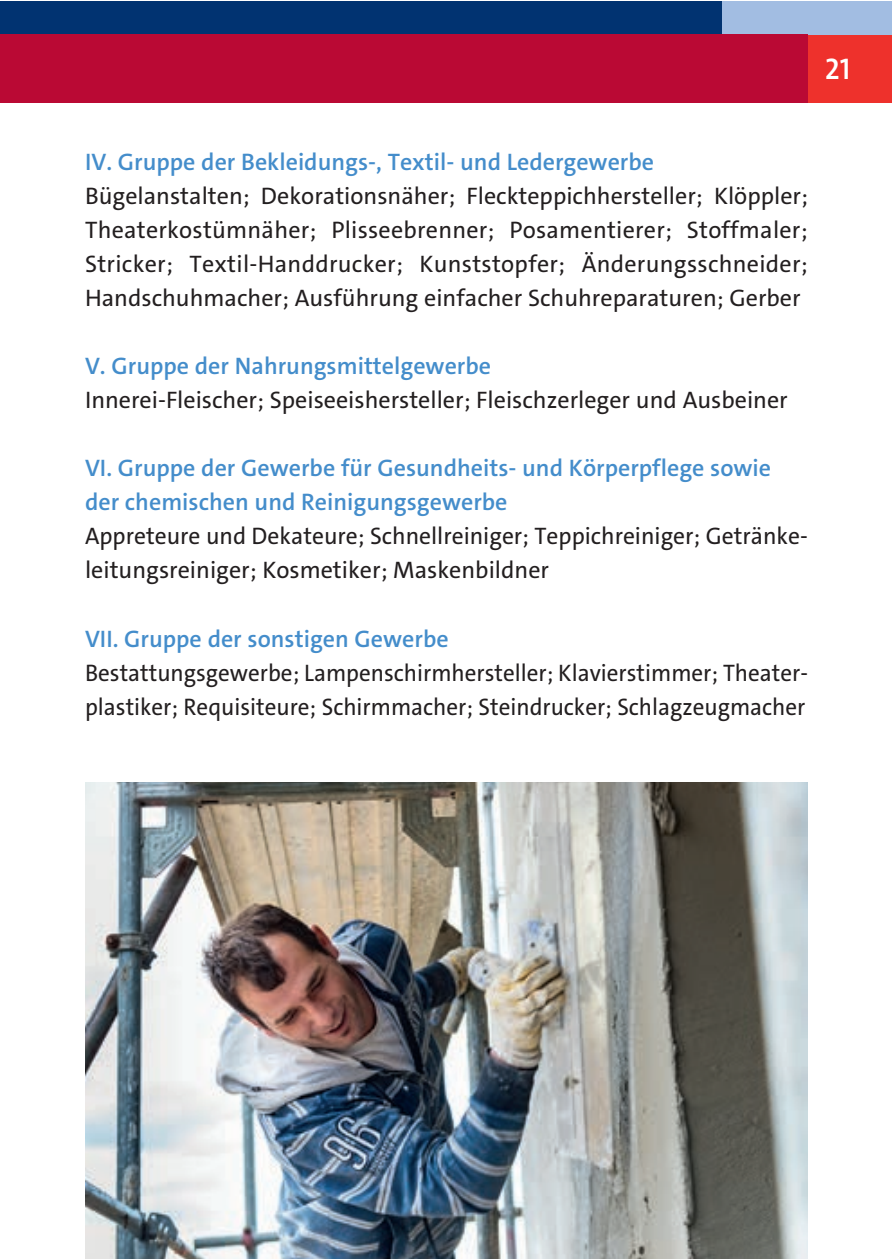
<style>
.page{position:relative;width:893px;height:1259px;background:#fff}
.page>*{position:absolute;margin:0;border:0;box-sizing:border-box;transform-origin:0 0}
.t1{font:600 30px "The Sans C4 s";color:#fff}
.t2{font:24px/33.9px "The Sans C4 s";color:#231f20;text-align:justify}
.t3{font:600 24px/33.9px "The Sans C4 s";color:#448dcb}
.t4{font:24px/33.9px "The Sans C4 s";color:#231f20;scale:.96 1}
</style>
<div class="page">
<div style="left:808px;top:34px;width:83px;height:68px;background:#ee312c"></div>
<div style="left:0;top:2px;width:723px;height:32px;background:#013371"></div>
<div style="left:723px;top:2px;width:168px;height:32px;background:#a2bde2"></div>
<div style="left:0;top:34px;width:808px;height:68px;background:#ba0934"></div>
<img style="left:85px;top:782px;width:723px;height:477px">
<p class="t1" style="left:825px;top:50px;width:27px">21</p>
<p class="t3" style="left:85px;top:145px;width:571px">IV. Gruppe der Bekleidungs-, Textil- und Ledergewerbe</p>
<p class="t2" style="left:85px;top:179px;width:724px">Bügelanstalten; Dekorationsnäher; Fleckteppichhersteller; Klöppler; Theaterkostümnäher; Plisseebrenner; Posamentierer; Stoffmaler; Stricker; Textil-Handdrucker; Kunststopfer; Änderungsschneider; Handschuhmacher; Ausführung einfacher Schuhreparaturen; Gerber</p>
<p class="t3" style="left:85px;top:349px;width:408px">V. Gruppe der Nahrungsmittelgewerbe</p>
<p class="t2" style="left:85px;top:383px;width:704px">Innerei-Fleischer; Speiseeishersteller; Fleischzerleger und Ausbeiner</p>
<p class="t3" style="left:85px;top:451px;width:688px">VI. Gruppe der Gewerbe für Gesundheits- und Körperpflege sowie der chemischen und Reinigungsgewerbe</p>
<p class="t2" style="left:85px;top:519px;width:724px">Appreteure und Dekateure; Schnellreiniger; Teppichreiniger; Getränke&shy;leitungsreiniger; Kosmetiker; Maskenbildner</p>
<p class="t3" style="left:85px;top:621px;width:365px">VII. Gruppe der sonstigen Gewerbe</p>
<p class="t4" style="left:85px;top:655px;width:754px">Bestattungsgewerbe; Lampenschirmhersteller; Klavierstimmer; Theater&shy;plastiker; Requisiteure; Schirmmacher; Steindrucker; Schlagzeugmacher</p>
</div>
